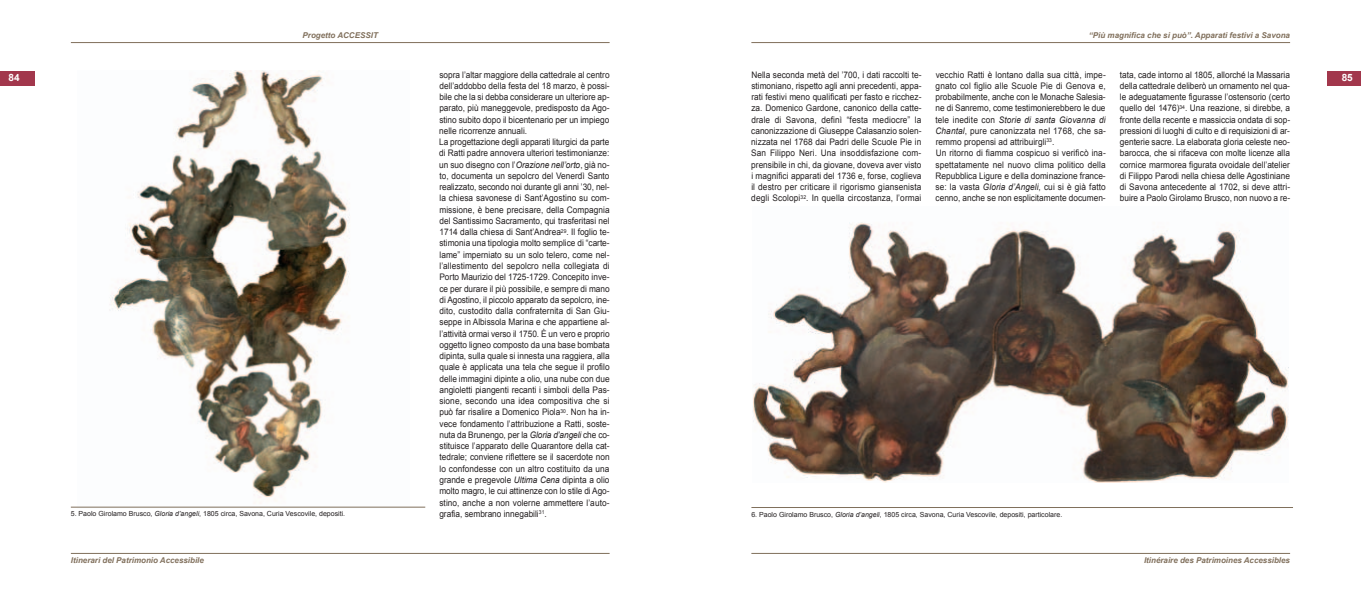
<style>
.page{position:relative;width:1361px;height:596px;background:#fff}
.page>*{position:absolute;margin:0;border:0;box-sizing:border-box;transform-origin:0 0}
.t1{font:700 10px "Arial";color:#fff}
.t2{font:9px/11.2px "Arial";color:#231f20;scale:.92 1}
.t3{font:italic 700 8px "Arial";color:#806f5b}
.t4{font:7px "Arial";color:#231f20}
.s1{font-style:italic}
</style>
<div class="page">
<div style="left:0;top:71px;width:34px;height:14px;background:#a2374c"></div>
<hr style="left:71px;top:42px;width:538px;height:1px;background:#806f5b">
<hr style="left:71px;top:552px;width:538px;height:1px;background:#806f5b">
<div style="left:1327px;top:71px;width:34px;height:14px;background:#a2374c"></div>
<hr style="left:751px;top:42px;width:539px;height:1px;background:#806f5b">
<hr style="left:751px;top:552px;width:539px;height:1px;background:#806f5b">
<img style="left:753px;top:222px;width:535px;height:260px">
<hr style="left:751px;top:506px;width:542px;height:1px;background:#806f5b">
<img style="left:77px;top:71px;width:332px;height:437px">
<hr style="left:71px;top:506px;width:354px;height:1px;background:#806f5b">
<p class="t3" style="left:303px;top:30px;width:77px">Progetto ACCESSIT</p>
<p class="t3" style="left:1089px;top:30px;width:203px">“Più magnifica che si può”. Apparati festivi a Savona</p>
<p class="t1" style="left:9px;top:72px;width:13px">84</p>
<p class="t2" style="left:751px;top:69px;width:187px;text-align:justify">Nella seconda metà del ’700, i dati raccolti te&shy;stimoniano, rispetto agli anni precedenti, appa&shy;rati festivi meno qualificati per fasto e ricchez&shy;za. domenico Gardone, canonico della catte&shy;drale di Savona, definì “festa mediocre” la canonizzazione di Giuseppe Calasanzio solen&shy;nizzata nel 1768 dai Padri delle Scuole Pie in San Filippo Neri. Una insoddisfazione com&shy;prensibile in chi, da giovane, doveva aver visto i magnifici apparati del 1736 e, forse, coglieva il destro per criticare il rigorismo giansenista degli Scolopi<sup>32</sup>. In quella circostanza, l’ormai</p>
<p class="t2" style="left:935px;top:69px;width:187px">vecchio ratti è lontano dalla sua città, impe&shy;gnato col figlio alle Scuole Pie di Genova e, probabilmente, anche con le Monache Salesia&shy;ne di Sanremo, come testimonierebbero le due tele inedite con <span class="s1">Storie di santa Giovanna di Chantal</span>, pure canonizzata nel 1768, che sa&shy;remmo propensi ad attribuirgli<sup>33</sup>.<br>Un ritorno di fiamma cospicuo si verificò ina&shy;spettatamente nel nuovo clima politico della repubblica ligure e della dominazione france&shy;se: la vasta <span class="s1">Gloria d’Angeli</span>, cui si è già fatto cenno, anche se non esplicitamente documen-</p>
<p class="t2" style="left:1120px;top:69px;width:187px;text-align:justify">tata, cade intorno al 1805, allorché la Massaria della cattedrale deliberò un ornamento nel qua&shy;le adeguatamente figurasse l’ostensorio (certo quello del 1476)<sup>34</sup>. Una reazione, si direbbe, a fronte della recente e massiccia ondata di sop&shy;pressioni di luoghi di culto e di requisizioni di ar&shy;genterie sacre. la elaborata gloria celeste neo&shy;barocca, che si rifaceva con molte licenze alla cornice marmorea figurata ovoidale dell’atelier di Filippo Parodi nella chiesa delle agostiniane di Savona antecedente al 1702, si deve attri&shy;buire a Paolo Girolamo Brusco, non nuovo a re-</p>
<p class="t2" style="left:439px;top:69px;width:187px">sopra l’altar maggiore della cattedrale al centro dell’addobbo della festa del 18 marzo, è possi&shy;bile che la si debba considerare un ulteriore ap&shy;parato, più maneggevole, predisposto da ago&shy;stino subito dopo il bicentenario per un impiego nelle ricorrenze annuali.<br>la progettazione degli apparati liturgici da parte di ratti padre annovera ulteriori testimonianze: un suo disegno con l’<span class="s1">Orazione nell’orto</span>, già no&shy;to, documenta un sepolcro del Venerdì Santo realizzato, secondo noi durante gli anni ’30, nel&shy;la chiesa savonese di Sant’agostino su com&shy;missione, è bene precisare, della Compagnia del Santissimo Sacramento, qui trasferitasi nel 1714 dalla chiesa di Sant’andrea<sup>29</sup>. Il foglio te&shy;stimonia una tipologia molto semplice di “carte&shy;lame” imperniato su un solo telero, come nel&shy;l’allestimento del sepolcro nella collegiata di Porto Maurizio del 1725-1729. Concepito inve&shy;ce per durare il più possibile, e sempre di mano di agostino, il piccolo apparato da sepolcro, ine&shy;dito, custodito dalla confraternita di San Giu&shy;seppe in albissola Marina e che appartiene al&shy;l’attività ormai verso il 1750. È un vero e proprio oggetto ligneo composto da una base bombata dipinta, sulla quale si innesta una raggiera, alla quale è applicata una tela che segue il profilo delle immagini dipinte a olio, una nube con due angioletti piangenti recanti i simboli della Pas&shy;sione, secondo una idea compositiva che si può far risalire a domenico Piola<sup>30</sup>. Non ha in&shy;vece fondamento l’attribuzione a ratti, soste&shy;nuta da Brunengo, per la <span class="s1">Gloria d’angeli</span> che co&shy;stituisce l’apparato delle Quarantore della cat&shy;tedrale; conviene riflettere se il sacerdote non lo confondesse con un altro costituito da una grande e pregevole <span class="s1">Ultima Cena</span> dipinta a olio molto magro, le cui attinenze con lo stile di ago&shy;stino, anche a non volerne ammettere l’auto&shy;grafia, sembrano innegabili<sup>31</sup>.</p>
<p class="t4" style="left:71px;top:509px;width:276px">5. Paolo Girolamo Brusco, <span class="s1">Gloria d’angeli</span>, 1805 circa, Savona, Curia Vescovile, depositi.</p>
<p class="t4" style="left:751px;top:510px;width:312px">6. Paolo Girolamo Brusco, <span class="s1">Gloria d’angeli</span>, 1805 circa, Savona, Curia Vescovile, depositi, particolare.</p>
<p class="t3" style="left:71px;top:555px;width:135px">Itinerari del Patrimonio Accessibile</p>
<p class="t3" style="left:1144px;top:555px;width:147px">Itinéraire des Patrimoines Accessibles</p>
<p class="t1" style="left:1341px;top:72px;width:13px">85</p>
</div>
